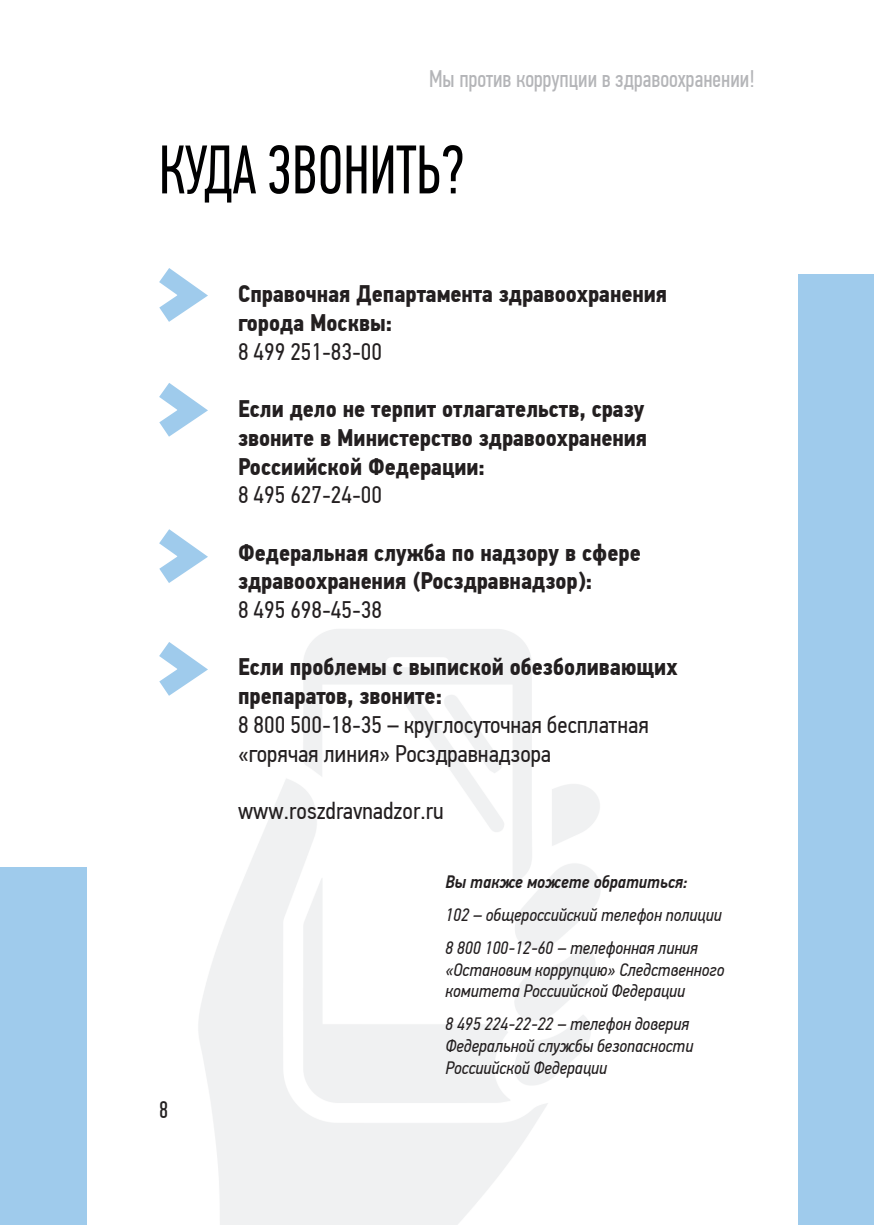
<style>
.page{position:relative;width:874px;height:1225px;background:#fff}
.page>*{position:absolute;margin:0;border:0;box-sizing:border-box;transform-origin:0 0}
.осн_текст{font:68.8px "PF Din Text Comp Pro";color:#000001;scale:.9 1}
.t1{font:700 24px/28.8px "PF Din Text Cond Pro";color:#231f20}
.t2{font:24px/28.8px "PF Din Text Cond Pro";color:#231f20}
.t3{font:24px "PF Din Text Comp Pro";color:#b4b5b8}
.t4{font:24px "PF Din Text Comp Pro";color:#231f20}
.t5{font:italic 18px/21.6px "PF Din Text Cond Pro";color:#231f20}
.t6{font:italic 500 18px "PF Din Text Cond Pro";color:#231f20}
.s1{font-weight:400}
.s2{font-weight:700}
</style>
<div class="page">
<div style="left:797px;top:275px;width:76px;height:950px;background:#9fcbec"></div>
<div style="left:0;top:867px;width:86px;height:358px;background:#9fcbec"></div>
<svg style="left:159px;top:268px;width:49px;height:54px"></svg>
<svg style="left:159px;top:382px;width:49px;height:55px"></svg>
<svg style="left:159px;top:529px;width:49px;height:54px"></svg>
<svg style="left:159px;top:642px;width:49px;height:54px"></svg>
<p class="t3" style="left:429px;top:66px;width:327px">Мы против коррупции в здравоохранении!</p>
<p class="осн_текст" style="left:159px;top:131px;width:340px">КУДА ЗВОНИТЬ?</p>
<p class="t1" style="left:238px;top:280px;width:430px">Справочная Департамента здравоохранения города Москвы:<br><span class="s1">8 499 251-83-00</span></p>
<p class="t1" style="left:238px;top:395px;width:410px">Если дело не терпит отлагательств, сразу звоните в Министерство здравоохранения<br>Россиийской Федерации:<br><span class="s1">8 495 627-24-00</span></p>
<p class="t1" style="left:238px;top:538px;width:404px">Федеральная служба по надзору в сфере здравоохранения (Росздравнадзор):<br><span class="s1">8 495 698-45-38</span></p>
<p class="t2" style="left:238px;top:652px;width:441px"><span class="s2">Если проблемы с выпиской обезболивающих препаратов, звоните:<br></span>8 800 500-18-35 – круглосуточная бесплатная «горячая линия» Росздравнадзора</p>
<p class="t2" style="left:238px;top:796px;width:207px">www.roszdravnadzor.ru</p>
<p class="t4" style="left:159px;top:1096px;width:11px">8</p>
<p class="t6" style="left:445px;top:871px;width:243px">Вы также можете обратиться:</p>
<p class="t5" style="left:445px;top:904px;width:277px">102 – общероссийский телефон полиции</p>
<p class="t5" style="left:445px;top:937px;width:280px">8 800 100-12-60 – телефонная линия «Остановим коррупцию» Следственного комитета Россиийской Федерации</p>
<p class="t5" style="left:445px;top:1013px;width:249px">8 495 224-22-22 – телефон доверия<br>Федеральной службы безопасности<br>Россиийской Федерации</p>
</div>
